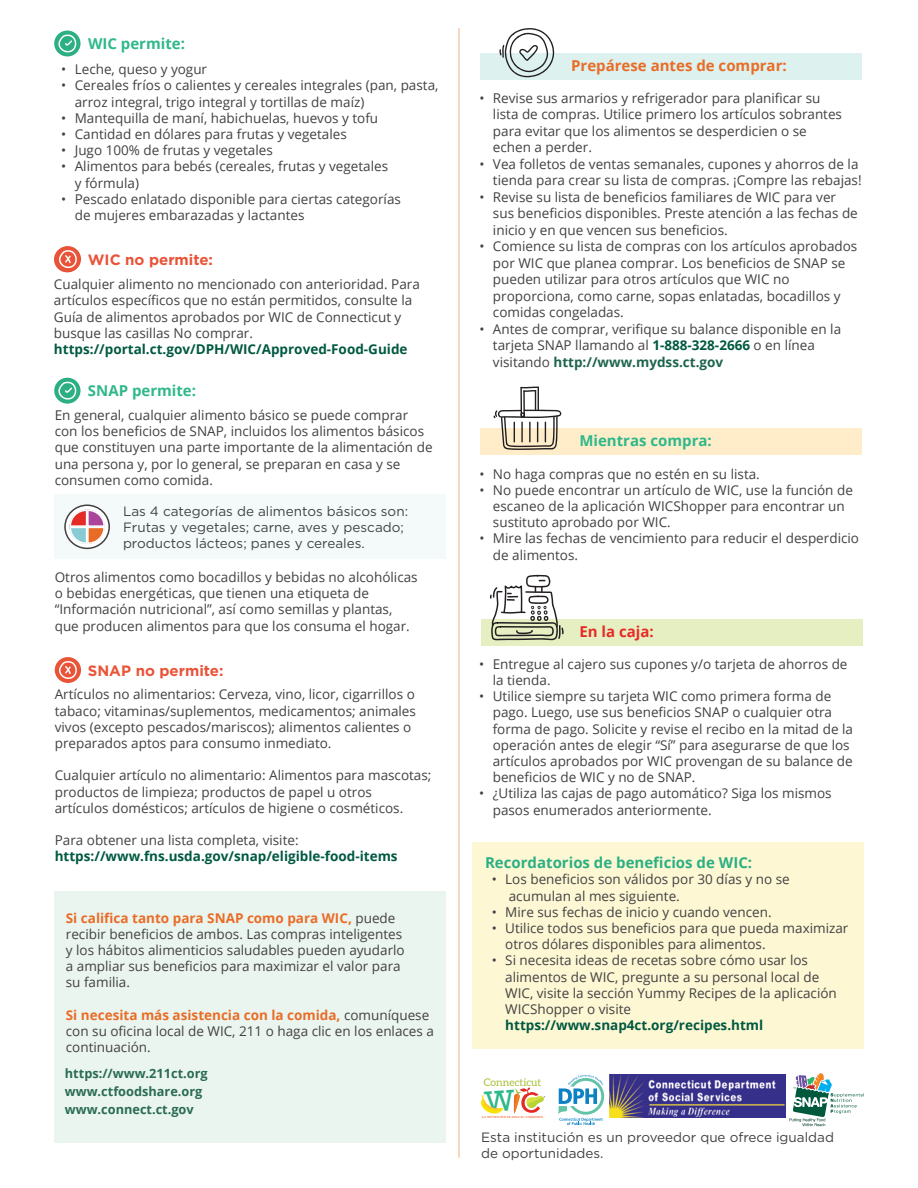
<style>
.page{position:relative;width:918px;height:1188px;background:#fff}
.page>*{position:absolute;margin:0;border:0;box-sizing:border-box;transform-origin:0 0}
.t1{font:700 15px "Open Sans";color:#2fb88a}
.t2{font:700 15px "Open Sans";color:#2caf83}
.t3{font:700 15px "Gotham HTF";color:#e95439}
.t4{font:700 15px "Open Sans";color:#e96c26}
.t5{font:700 15px "Open Sans";color:#e52b26}
.t6{font:13.5px/16.2px "Open Sans";color:#414142}
.t7{font:13.5px/16.2px "Gotham HTF";color:#414142}
.t8{font:700 13.5px "Open Sans";color:#005941}
.t9{font:700 12.75px/18px "Open Sans";color:#296b54}
.t10{font:10.5px "Aleo";color:#a7c039}
.t11{font:700 2.85px "Aleo";letter-spacing:.1em;color:#f37043}
.s1{font-weight:700;color:#005941}
.s2{font-weight:700;color:#1d654e}
.s3{font-weight:700;color:#e96c26}
</style>
<div class="page">
<svg style="left:558px;top:1075px;width:46px;height:50px"></svg>
<svg style="left:789px;top:1073px;width:75px;height:53px"></svg>
<div style="left:472px;top:842px;width:392px;height:207px;background:#fef7d4"></div>
<div style="left:54px;top:891px;width:392px;height:252px;background:#ebf5ef"></div>
<img style="left:609px;top:1075px;width:176px;height:43px">
<hr style="left:459px;top:28px;width:1px;height:1130px;background:#eeb385">
<svg style="left:54px;top:31px;width:27px;height:25px"></svg>
<svg style="left:58px;top:35px;width:18px;height:18px"></svg>
<svg style="left:54px;top:378px;width:27px;height:26px"></svg>
<div style="left:54px;top:494px;width:392px;height:65px;background:#f3faf9"></div>
<svg style="left:65px;top:505px;width:44px;height:43px"></svg>
<div style="left:64px;top:504px;width:46px;height:45px;border:2px solid #414142;border-radius:50%"></div>
<svg style="left:69px;top:509px;width:37px;height:36px"></svg>
<svg style="left:58px;top:382px;width:18px;height:18px"></svg>
<div style="left:55px;top:657px;width:26px;height:26px;background:#e95439;border-radius:50%"></div>
<svg style="left:59px;top:661px;width:18px;height:18px"></svg>
<svg style="left:54px;top:246px;width:26px;height:26px"></svg>
<div style="left:55px;top:246px;width:26px;height:26px;background:#e95439;border-radius:50%"></div>
<svg style="left:59px;top:250px;width:18px;height:18px"></svg>
<div style="left:480px;top:53px;width:382px;height:26px;background:#ddf1ef"></div>
<svg style="left:499px;top:28px;width:55px;height:49px"></svg>
<div style="left:480px;top:428px;width:382px;height:26px;background:#ffedca"></div>
<svg style="left:494px;top:386px;width:68px;height:64px"></svg>
<div style="left:481px;top:619px;width:382px;height:27px;background:#e6efc2"></div>
<svg style="left:490px;top:575px;width:74px;height:66px"></svg>
<svg style="left:481px;top:1087px;width:64px;height:27px"></svg>
<p class="t1" style="left:88px;top:32px;width:99px">WIC permite:</p>
<p class="t6" style="left:61px;top:61px;width:147px">• Leche, queso y yogur</p>
<p class="t6" style="left:75px;top:77px;width:365px;text-indent:-14px">• Cereales fríos o calientes y cereales integrales (pan, pasta, arroz integral, trigo integral y tortillas de maíz)</p>
<p class="t6" style="left:61px;top:110px;width:318px">• Mantequilla de maní, habichuelas, huevos y tofu</p>
<p class="t6" style="left:61px;top:126px;width:287px">• Cantidad en dólares para frutas y vegetales</p>
<p class="t6" style="left:61px;top:142px;width:213px">• Jugo 100% de frutas y vegetales</p>
<p class="t6" style="left:75px;top:158px;width:315px;text-indent:-14px">• Alimentos para bebés (cereales, frutas y vegetales y fórmula)</p>
<p class="t6" style="left:75px;top:191px;width:328px;text-indent:-14px">• Pescado enlatado disponible para ciertas categorías de mujeres embarazadas y lactantes</p>
<p class="t3" style="left:88px;top:251px;width:127px">WIC no permite:</p>
<p class="t6" style="left:54px;top:276px;width:367px">Cualquier alimento no mencionado con anterioridad. Para artículos específicos que no están permitidos, consulte la Guía de alimentos aprobados por WIC de Connecticut y busque las casillas No comprar.</p>
<p class="t8" style="left:54px;top:340px;width:355px">https://portal.ct.gov/DPH/WIC/Approved-Food-Guide</p>
<p class="t1" style="left:88px;top:380px;width:110px">SNAP permite:</p>
<p class="t6" style="left:55px;top:407px;width:379px">En general, cualquier alimento básico se puede comprar con los beneficios de SNAP, incluidos los alimentos básicos que constituyen una parte importante de la alimentación de una persona y, por lo general, se preparan en casa y se consumen como comida.</p>
<p class="t7" style="left:123px;top:503px;width:287px">Las 4 categorías de alimentos básicos son:<br>Frutas y vegetales; carne, aves y pescado; productos lácteos; panes y cereales.</p>
<p class="t4" style="left:571px;top:55px;width:217px">Prepárese antes de comprar:</p>
<p class="t6" style="left:493px;top:89px;width:351px;text-indent:-14px">• Revise sus armarios y refrigerador para planificar su lista de compras. Utilice primero los artículos sobrantes para evitar que los alimentos se desperdicien o se echen a perder.</p>
<p class="t6" style="left:479px;top:155px;width:384px;text-align:right">• Vea folletos de ventas semanales, cupones y ahorros de la tienda para crear su lista de compras. ¡Compre las rebajas!</p>
<p class="t6" style="left:493px;top:188px;width:366px;text-indent:-14px">• Revise su lista de beneficios familiares de WIC para ver sus beneficios disponibles. Preste atención a las fechas de inicio y en que vencen sus beneficios.</p>
<p class="t6" style="left:493px;top:238px;width:366px;text-indent:-14px">• Comience su lista de compras con los artículos aprobados por WIC que planea comprar. Los beneficios de SNAP se pueden utilizar para otros artículos que WIC no proporciona, como carne, sopas enlatadas, bocadillos y comidas congeladas.</p>
<p class="t6" style="left:493px;top:320px;width:350px;text-indent:-14px">• Antes de comprar, verifique su balance disponible en la tarjeta SNAP llamando al <span class="s1">1-888-328-2666</span> o en línea visitando <span class="s2">http://www.mydss.ct.gov</span></p>
<p class="t1" style="left:579px;top:430px;width:134px">Mientras compra:</p>
<p class="t6" style="left:479px;top:465px;width:282px">• No haga compras que no estén en su lista.</p>
<p class="t6" style="left:493px;top:481px;width:361px;text-indent:-14px">• No puede encontrar un artículo de WIC, use la función de escaneo de la aplicación WICShopper para encontrar un sustituto aprobado por WIC.</p>
<p class="t6" style="left:493px;top:530px;width:368px;text-indent:-14px">• Mire las fechas de vencimiento para reducir el desperdicio de alimentos.</p>
<p class="t6" style="left:55px;top:569px;width:364px">Otros alimentos como bocadillos y bebidas no alcohólicas o bebidas energéticas, que tienen una etiqueta de “Información nutricional”, así como semillas y plantas, que producen alimentos para que los consuma el hogar.</p>
<p class="t5" style="left:579px;top:621px;width:76px">En la caja:</p>
<p class="t6" style="left:493px;top:656px;width:356px;text-indent:-14px">• Entregue al cajero sus cupones y/o tarjeta de ahorros de la tienda.</p>
<p class="t6" style="left:493px;top:688px;width:362px;text-indent:-14px">• Utilice siempre su tarjeta WIC como primera forma de pago. Luego, use sus beneficios SNAP o cualquier otra forma de pago. Solicite y revise el recibo en la mitad de la operación antes de elegir “Sí” para asegurarse de que los artículos aprobados por WIC provengan de su balance de beneficios de WIC y no de SNAP.</p>
<p class="t6" style="left:493px;top:785px;width:340px;text-indent:-14px">• ¿Utiliza las cajas de pago automático? Siga los mismos pasos enumerados anteriormente.</p>
<p class="t3" style="left:88px;top:662px;width:137px">SNAP no permite:</p>
<p class="t6" style="left:55px;top:686px;width:363px">Artículos no alimentarios: Cerveza, vino, licor, cigarrillos o tabaco; vitaminas/suplementos, medicamentos; animales vivos (excepto pescados/mariscos); alimentos calientes o preparados aptos para consumo inmediato.</p>
<p class="t6" style="left:55px;top:767px;width:378px">Cualquier artículo no alimentario: Alimentos para mascotas; productos de limpieza; productos de papel u otros<br>artículos domésticos; artículos de higiene o cosméticos.</p>
<p class="t6" style="left:55px;top:832px;width:245px">Para obtener una lista completa, visite:</p>
<p class="t8" style="left:55px;top:847px;width:344px">https://www.fns.usda.gov/snap/eligible-food-items</p>
<p class="t2" style="left:485px;top:852px;width:269px">Recordatorios de beneficios de WIC:</p>
<p class="t6" style="left:509px;top:871px;width:282px;text-indent:-17px">• Los beneficios son válidos por 30 días y no se acumulan al mes siguiente.</p>
<p class="t6" style="left:492px;top:903px;width:281px">• Mire sus fechas de inicio y cuando vencen.</p>
<p class="t6" style="left:505px;top:920px;width:345px;text-indent:-14px">• Utilice todos sus beneficios para que pueda maximizar otros dólares disponibles para alimentos.</p>
<p class="t6" style="left:505px;top:952px;width:333px;text-indent:-14px">• Si necesita ideas de recetas sobre cómo usar los alimentos de WIC, pregunte a su personal local de WIC, visite la sección Yummy Recipes de la aplicación WICShopper o visite</p>
<p class="t8" style="left:505px;top:1016px;width:260px">https://www.snap4ct.org/recipes.html</p>
<p class="t6" style="left:66px;top:909px;width:340px"><span class="s3">Si califica tanto para SNAP como para WIC,</span> puede recibir beneficios de ambos. Las compras inteligentes y los hábitos alimenticios saludables pueden ayudarlo a ampliar sus beneficios para maximizar el valor para su familia.</p>
<p class="t6" style="left:66px;top:1006px;width:370px"><span class="s3">Si necesita más asistencia con la comida,</span> comuníquese con su oficina local de WIC, 211 o haga clic en los enlaces a continuación.</p>
<p class="t9" style="left:65px;top:1064px;width:144px">https://www.211ct.org www.ctfoodshare.org www.connect.ct.gov</p>
<p class="t10" style="left:484px;top:1076px;width:59px">Connecticut</p>
<p class="t11" style="left:482px;top:1115px;width:63px">LA NUTRICIÓN ES SOLO EL COMIENZO.</p>
<p class="t7" style="left:481px;top:1129px;width:354px">Esta institución es un proveedor que ofrece igualdad de oportunidades.</p>
</div>
